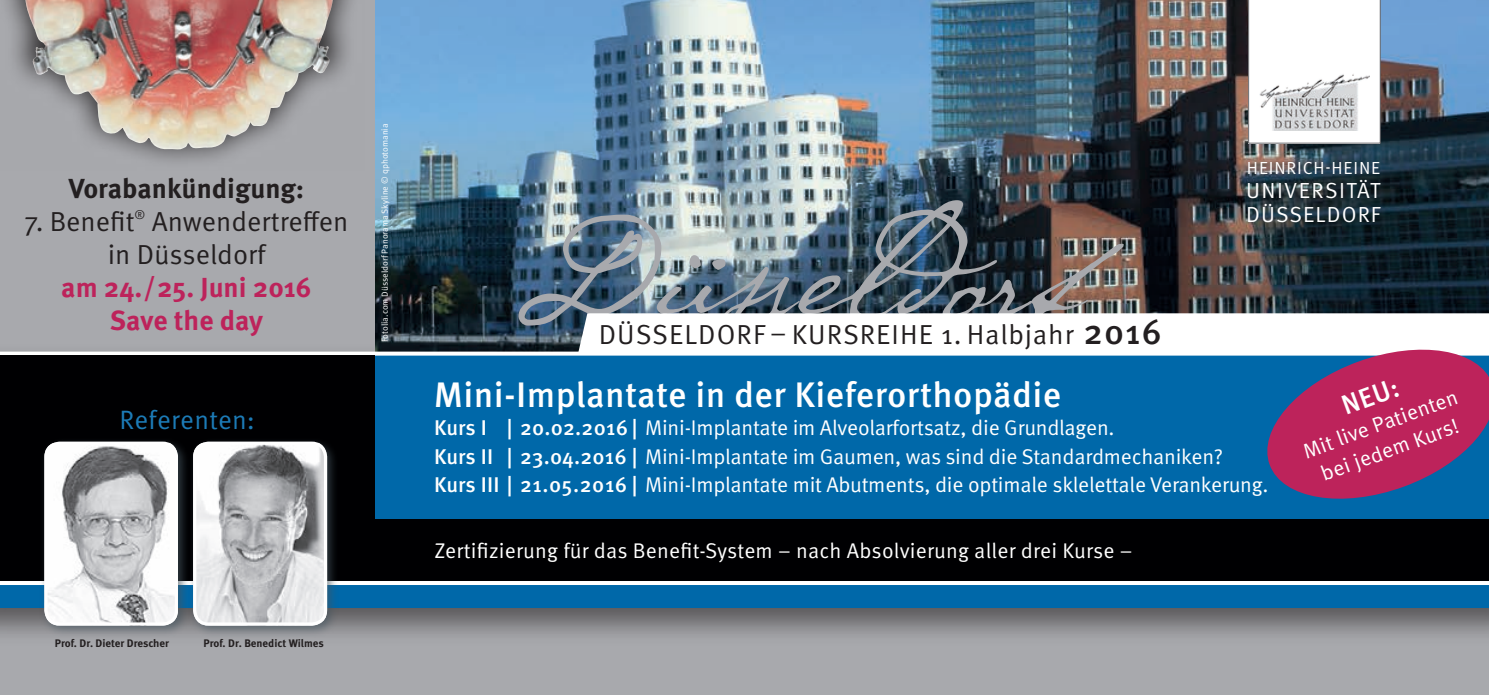
<style>
.page{position:relative;width:1489px;height:695px;background:#fff}
.page>*{position:absolute;margin:0;border:0;box-sizing:border-box;transform-origin:0 0}
.t1{font:150px "P22 Cezanne Pro";color:#a8a9ad}
.t2{font:500 35.5px "Meta OT";letter-spacing:.01em;color:#fff}
.t3{font:27.5px/33px "Meta Pro";color:#231f20}
.t4{font:27.5px "Meta OT Norm";letter-spacing:.04em;color:#231f20}
.t5{font:700 27.5px/33px "Meta Pro";color:#bd235b;text-align:center}
.t6{font:700 27.5px "Meta Pro";color:#231f20}
.t7{font:500 27.5px "Meta OT";color:#fff}
.t8{font:26.5px "Meta Pro";letter-spacing:.01em;color:#1c7bb7}
.t9{font:21.75px/23.8px "Meta OT Norm";letter-spacing:.05em;color:#fff}
.t10{font:21.25px/28.2px "Meta OT Norm";letter-spacing:-.01em;color:#fff}
.t11{font:21.25px "Meta OT Norm";letter-spacing:.01em;color:#fff}
.t12{font:17.5px "Meta OT Norm";letter-spacing:.045em;color:#fff}
.t13{font:12.25px "Meta Pro";color:#231f20}
.t14{font:700 11px "Meta Pro";color:#231f20}
.t15{font:8.75px "Meta Pro";color:#fff}
.s1{font-family:"Meta OT";font-weight:500;font-size:35px}
.s2{font-family:"Meta OT";font-weight:500}
</style>
<div class="page">
<img style="left:374px;top:0;width:1114px;height:343px">
<div style="left:0;top:0;width:374px;height:351px;background:#a8a9ad"></div>
<svg style="left:6px;top:0;width:346px;height:162px"></svg>
<img style="left:25px;top:0;width:305px;height:149px">
<div style="left:0;top:607px;width:1488px;height:87px;background:#a8a9ad"></div>
<div style="left:0;top:343px;width:1488px;height:302px;background:#231f20;opacity:.6"></div>
<div style="left:0;top:353px;width:1488px;height:254px;background:#000002"></div>
<div style="left:0;top:583px;width:1488px;height:24px;background:#0068a9"></div>
<div style="left:0;top:353px;width:1488px;height:166px;background:#0068a9"></div>
<svg style="left:0;top:351px;width:578px;height:4px"></svg>
<hr style="left:0;top:581px;width:1488px;height:4px;background:#fff">
<div style="left:0;top:355px;width:374px;height:164px;background:#000002"></div>
<svg style="left:1248px;top:0;width:132px;height:143px"></svg>
<img style="left:1259px;top:74px;width:109px;height:57px">
<div style="left:188px;top:436px;width:151px;height:201px;background:#45555f;opacity:.65"></div>
<img style="left:193px;top:443px;width:134px;height:182px">
<div style="left:193px;top:441px;width:134px;height:184px;border:3px solid #fff;border-radius:14px"></div>
<div style="left:39px;top:436px;width:151px;height:201px;background:#45555f;opacity:.65"></div>
<img style="left:44px;top:443px;width:134px;height:182px">
<div style="left:44px;top:441px;width:134px;height:184px;border:3px solid #fff;border-radius:14px"></div>
<svg style="left:578px;top:313px;width:910px;height:186px"></svg>
<p class="t6" style="left:69px;top:171px;width:237px">Vorabankündigung:</p>
<p class="t3" style="left:25px;top:206px;width:112px">7. Benefit</p>
<p class="t13" style="left:135px;top:207px;width:12px">®</p>
<p class="t3" style="left:108px;top:206px;width:242px;text-indent:44px">Anwendertreffen in Düsseldorf</p>
<p class="t5" style="left:61px;top:272px;width:252px">am 24./25. Juni 2016<br>Save the day</p>
<p class="t8" style="left:120px;top:403px;width:137px">Referenten:</p>
<p class="t15" style="left:379px;top:342px;width:220px;rotate:-90deg">Fotolia.com Düsseldorf Panorama Skyline © qphotomania</p>
<p class="t14" style="left:55px;top:636px;width:116px">Prof. Dr. Dieter Drescher</p>
<p class="t14" style="left:203px;top:636px;width:122px">Prof. Dr. Benedict Wilmes</p>
<p class="t12" style="left:1246px;top:157px;width:135px">HEINRICH-HEINE</p>
<p class="t9" style="left:1246px;top:179px;width:136px">UNIVERSITÄT<br>DÜSSELDORF</p>
<h1 class="t1" style="left:512px;top:171px;width:692px">Düsseldorf</h1>
<p class="t4" style="left:598px;top:317px;width:565px">DÜSSELDORF – KURSREIHE 1. Halbjahr <span class="s1">2016</span></p>
<h2 class="t2" style="left:434px;top:373px;width:629px">Mini-Implantate in der Kieferorthopädie</h2>
<p class="t10" style="left:434px;top:414px;width:835px"><span class="s2">Kurs I | 20.02.2016 |</span> Mini-Implantate im Alveolarfortsatz, die Grundlagen.<br><span class="s2">Kurs II | 23.04.2016 |</span> Mini-Implantate im Gaumen, was sind die Standardmechaniken?<br><span class="s2">Kurs III | 21.05.2016 |</span> Mini-Implantate mit Abutments, die optimale sklelettale Verankerung.</p>
<p class="t7" style="left:1336px;top:390px;width:61px;rotate:-20deg">NEU:</p>
<p class="t10" style="left:1299px;top:439px;width:164px;line-height:27.5px;text-align:center;rotate:-20deg">Mit live Patienten bei jedem Kurs!</p>
<p class="t11" style="left:434px;top:538px;width:699px">Zertifizierung für das Benefit-System – nach Absolvierung aller drei Kurse –</p>
</div>
